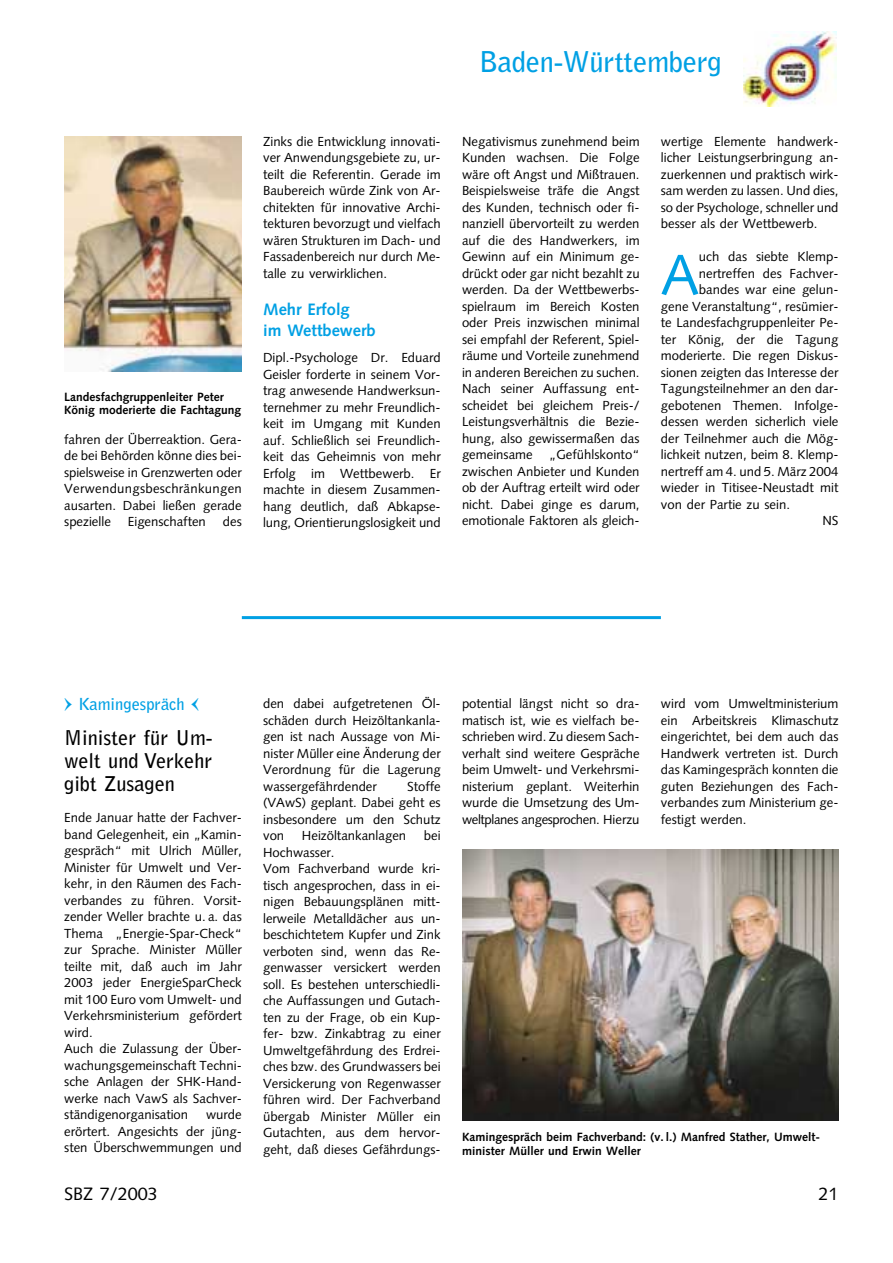
<style>
.page{position:relative;width:893px;height:1263px;background:#fff}
.page>*{position:absolute;margin:0;border:0;box-sizing:border-box;transform-origin:0 0}
.t1{font:57.15px "Syntax";color:#00a0e4}
.t2{font:700 28.5px "Bell Gothic";letter-spacing:-.01em;color:#00a0e4}
.t3{font:700 20.25px/23.2px "Bell Gothic";color:#000;text-align:justify}
.t4{font:18px "Syntax";color:#000}
.t5{font:700 16.5px/21px "Syntax";color:#00a0e4}
.t6{font:700 16.5px "Bell Gothic";color:#00a0e4}
.t7{font:13.2px/16.5px "Syntax";color:#000;text-align:justify}
.t8{font:700 12px/13.5px "Syntax";color:#000}
</style>
<div class="page">
<img style="left:743px;top:32px;width:93px;height:75px">
<img style="left:64px;top:136px;width:178px;height:236px">
<hr style="left:242px;top:616px;width:419px;height:3px;background:#00a0e4">
<img style="left:462px;top:849px;width:376px;height:271px">
<h2 class="t2" style="left:479px;top:51px;width:244px">Baden-Württemberg</h2>
<p class="t8" style="left:64px;top:391px;width:179px">Landesfachgruppenleiter Peter<br>König moderierte die Fachtagung</p>
<p class="t7" style="left:64px;top:432px;width:179px">fahren der Überreaktion. Gera&shy;de bei Behörden könne dies bei&shy;spielsweise in Grenzwerten oder Verwendungsbeschränkungen ausarten. Dabei ließen gerade spezielle</p>
<p class="t7" style="left:128px;top:515px;width:80px">Eigenschaften</p>
<p class="t7" style="left:223px;top:515px;width:20px">des</p>
<p class="t7" style="left:263px;top:134px;width:179px">Zinks die Entwicklung innovati&shy;ver Anwendungsgebiete zu, ur&shy;teilt die Referentin. Gerade im Baubereich würde Zink von Ar&shy;chitekten für innovative Archi&shy;tekturen bevorzugt und vielfach wären Strukturen im Dach- und Fassadenbereich nur durch Me&shy;talle zu verwirklichen.</p>
<p class="t5" style="left:263px;top:301px;width:114px">Mehr Erfolg<br>im Wettbewerb</p>
<p class="t7" style="left:263px;top:351px;width:179px">Dipl.-Psychologe Dr. Eduard Geisler forderte in seinem Vor&shy;trag anwesende Handwerksun&shy;ternehmer zu mehr Freundlich&shy;keit im Umgang mit Kunden auf. Schließlich sei Freundlich&shy;keit das Geheimnis von mehr Erfolg im Wettbewerb. Er machte in diesem Zusammen&shy;hang deutlich, daß Abkapse&shy;lung, Orientierungslosigkeit und</p>
<p class="t7" style="left:462px;top:134px;width:179px">Negativismus zunehmend beim Kunden wachsen. Die Folge wäre oft Angst und Mißtrauen.<br>Beispielsweise träfe die Angst des Kunden, technisch oder fi&shy;nanziell übervorteilt zu werden auf die des Handwerkers, im Gewinn auf ein Minimum ge&shy;drückt oder gar nicht bezahlt zu werden. Da der Wettbewerbs&shy;spielraum im Bereich Kosten oder Preis inzwischen minimal sei empfahl der Referent, Spiel&shy;räume und Vorteile zunehmend in anderen Bereichen zu suchen.<br>Nach seiner Auffassung ent&shy;scheidet bei gleichem Preis-/ Leistungsverhältnis die Bezie&shy;hung, also gewissermaßen das gemeinsame „Gefühlskonto“ zwischen Anbieter und Kunden ob der Auftrag erteilt wird oder nicht. Dabei ginge es darum, emotionale Faktoren als gleich-</p>
<p class="t7" style="left:661px;top:134px;width:179px">wertige Elemente handwerk&shy;licher Leistungserbringung an&shy;zuerkennen und praktisch wirk&shy;sam werden zu lassen. Und dies, so der Psychologe, schneller und besser als der Wettbewerb.</p>
<h1 class="t1" style="left:661px;top:252px;width:40px">A</h1>
<p class="t7" style="left:699px;top:250px;width:141px">uch das siebte Klemp-</p>
<p class="t7" style="left:699px;top:266px;width:141px">nertreffen des Fachver-</p>
<p class="t7" style="left:699px;top:283px;width:141px">bandes war eine gelun-</p>
<p class="t7" style="left:661px;top:299px;width:179px">gene Veranstaltung“, resümier-</p>
<p class="t7" style="left:661px;top:316px;width:179px">te Landesfachgruppenleiter Pe-</p>
<p class="t7" style="left:661px;top:332px;width:179px">ter König, der die Tagung</p>
<p class="t7" style="left:661px;top:349px;width:179px">moderierte. Die regen Diskus-</p>
<p class="t7" style="left:661px;top:365px;width:179px">sionen zeigten das Interesse der</p>
<p class="t7" style="left:661px;top:382px;width:179px">Tagungsteilnehmer an den dar-</p>
<p class="t7" style="left:661px;top:398px;width:179px">gebotenen Themen. Infolge-</p>
<p class="t7" style="left:661px;top:415px;width:179px">dessen werden sicherlich viele</p>
<p class="t7" style="left:661px;top:431px;width:179px">der Teilnehmer auch die Mög-</p>
<p class="t7" style="left:661px;top:448px;width:179px">lichkeit nutzen, beim 8. Klemp-</p>
<p class="t7" style="left:661px;top:464px;width:179px">nertreff am 4. und 5. März 2004</p>
<p class="t7" style="left:661px;top:481px;width:179px">wieder in Titisee-Neustadt mit</p>
<p class="t7" style="left:661px;top:497px;width:131px">von der Partie zu sein.</p>
<p class="t7" style="left:822px;top:514px;width:18px">NS</p>
<p class="t6" style="left:78px;top:697px;width:108px">Kamingespräch</p>
<h3 class="t3" style="left:64px;top:727px;width:150px">Minister für Um&shy;welt und Verkehr gibt Zusagen</h3>
<p class="t7" style="left:64px;top:811px;width:179px;text-align:left">Ende Januar hatte der Fachver&shy;band Gelegenheit, ein „Kamin&shy;gespräch“ mit Ulrich Müller,<br>Minister für Umwelt und Ver&shy;kehr, in den Räumen des Fach&shy;verbandes zu führen. Vorsit&shy;zender Weller brachte u. a. das<br>Thema „Energie-Spar-Check“ zur Sprache. Minister Müller teilte mit, daß auch im Jahr<br>2003 jeder EnergieSparCheck mit 100 Euro vom Umwelt- und<br>Verkehrsministerium gefördert wird.<br>Auch die Zulassung der Über&shy;wachungsgemeinschaft Techni&shy;sche Anlagen der SHK-Hand&shy;werke nach VawS als Sachver&shy;ständigenorganisation</p>
<p class="t7" style="left:64px;top:1108px;width:179px;text-indent:142px">wurde erörtert. Angesichts der jüng&shy;sten Überschwemmungen und</p>
<p class="t7" style="left:263px;top:697px;width:179px">den dabei aufgetretenen Öl&shy;schäden durch Heizöltankanla&shy;gen ist nach Aussage von Mi&shy;nister Müller eine Änderung der Verordnung für die Lagerung wassergefährdender</p>
<p class="t7" style="left:263px;top:779px;width:179px;text-indent:144px">Stoffe (VAwS) geplant. Dabei geht es insbesondere um den Schutz von</p>
<p class="t7" style="left:302px;top:828px;width:106px">Heizöltankanlagen</p>
<p class="t7" style="left:424px;top:828px;width:18px">bei</p>
<p class="t7" style="left:263px;top:845px;width:179px;text-align:left">Hochwasser.<br>Vom Fachverband wurde kri&shy;tisch angesprochen, dass in ei&shy;nigen Bebauungsplänen mitt&shy;lerweile Metalldächer aus un&shy;beschichtetem Kupfer und Zink verboten sind, wenn das Re&shy;genwasser versickert werden soll. Es bestehen unterschiedli&shy;che Auffassungen und Gutach&shy;ten zu der Frage, ob ein Kup&shy;fer- bzw. Zinkabtrag zu einer<br>Umweltgefährdung des Erdrei&shy;ches bzw. des Grundwassers bei<br>Versickerung von Regenwasser führen wird. Der Fachverband übergab Minister Müller ein<br>Gutachten, aus dem hervor&shy;geht, daß dieses Gefährdungs-</p>
<p class="t7" style="left:462px;top:696px;width:179px">potential längst nicht so dra&shy;matisch ist, wie es vielfach be&shy;schrieben wird. Zu diesem Sach&shy;verhalt sind weitere Gespräche beim Umwelt- und Verkehrsmi&shy;nisterium geplant. Weiterhin wurde die Umsetzung des Um&shy;weltplanes angesprochen. Hierzu</p>
<p class="t7" style="left:661px;top:696px;width:179px">wird vom Umweltministerium ein Arbeitskreis Klimaschutz eingerichtet, bei dem auch das Handwerk vertreten ist. Durch das Kamingespräch konnten die guten Beziehungen des Fach&shy;verbandes zum Ministerium ge&shy;festigt werden.</p>
<p class="t8" style="left:462px;top:1131px;width:359px">Kamingespräch beim Fachverband: (v. l.) Manfred Stather, Umwelt&shy;minister Müller und Erwin Weller</p>
<h3 class="t4" style="left:64px;top:1186px;width:95px">SBZ 7/2003</h3>
<h3 class="t4" style="left:818px;top:1187px;width:22px">21</h3>
</div>
